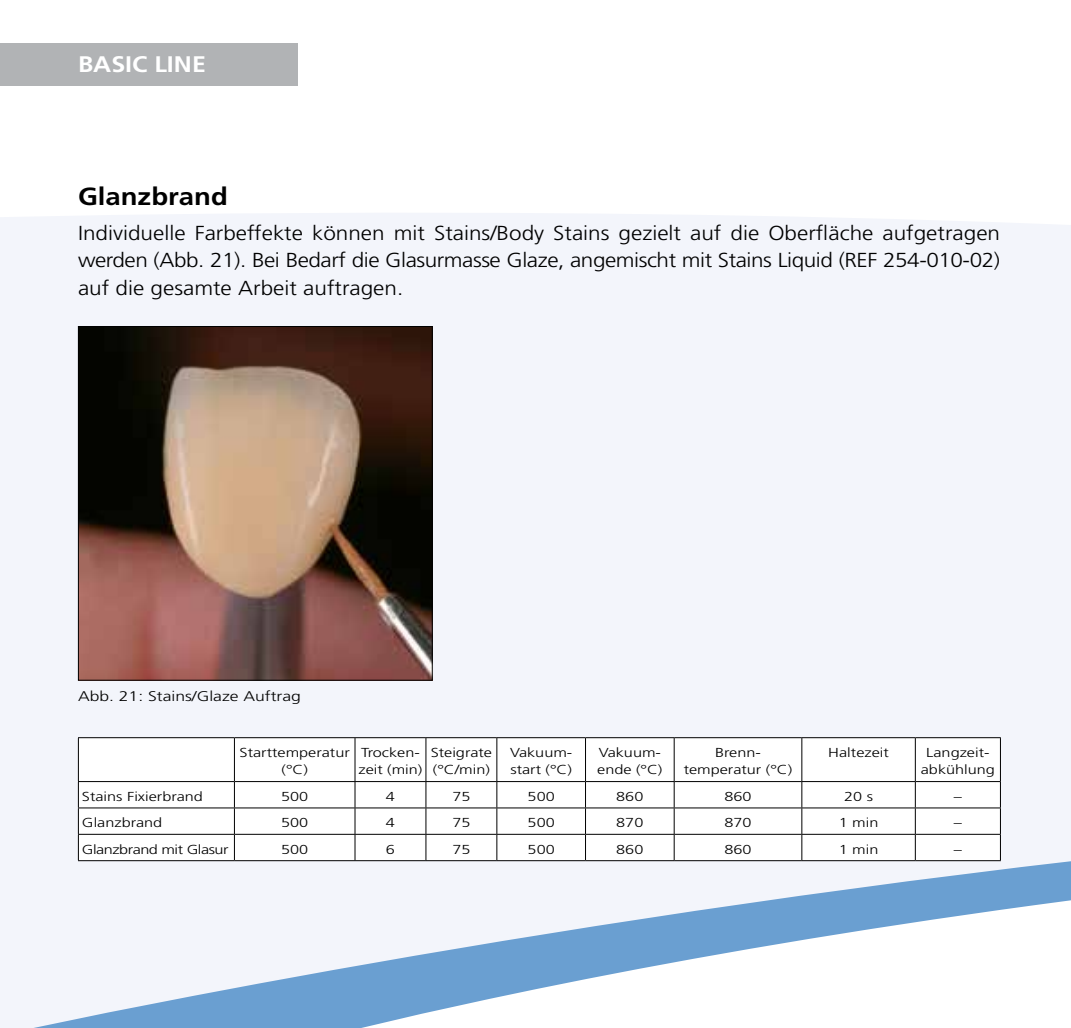
<style>
.page{position:relative;width:1071px;height:1028px;background:#fff}
.page>*{position:absolute;margin:0;border:0;box-sizing:border-box;transform-origin:0 0}
.t1{font:700 24.75px "Frutiger LT Std";color:#000;scale:1.11 1}
.t2{font:700 22.5px "Frutiger LT Std";color:#fff;scale:1.11 1}
.t3{font:300 20.25px/27.5px "Frutiger LT Std";color:#000;text-align:justify;scale:1.11 1}
.t4{font:300 14px "Frutiger LT Std";color:#000;scale:1.25 1}
.t5{font:300 13px/17.5px "Frutiger LT Std";color:#000;scale:1.25 1}
.t6{font:300 13px "Frutiger LT Std";letter-spacing:-.03em;color:#000;scale:1.25 1}
</style>
<div class="page">
<div style="left:0;top:43px;width:298px;height:42px;background:#b1b3b5"></div>
<div style="left:0;top:213px;width:1070px;height:580px;background:#f3f5fb"></div>
<svg style="left:0;top:793px;width:1070px;height:235px;fill:#f3f5fb"></svg>
<img style="left:80px;top:328px;width:350px;height:350px">
<div style="left:78px;top:326px;width:354px;height:354px;border:1px solid #000"></div>
<svg style="left:79px;top:738px;width:920px;height:122px"></svg>
<hr style="left:78px;top:737px;width:156px;height:1px;background:#000">
<hr style="left:78px;top:738px;width:1px;height:43px;background:#000">
<hr style="left:234px;top:737px;width:121px;height:1px;background:#000">
<hr style="left:234px;top:738px;width:1px;height:43px;background:#000">
<hr style="left:355px;top:737px;width:71px;height:1px;background:#000">
<hr style="left:354px;top:738px;width:1px;height:43px;background:#000">
<hr style="left:426px;top:737px;width:70px;height:1px;background:#000">
<hr style="left:425px;top:738px;width:1px;height:43px;background:#000">
<hr style="left:496px;top:737px;width:89px;height:1px;background:#000">
<hr style="left:496px;top:738px;width:1px;height:43px;background:#000">
<hr style="left:585px;top:737px;width:89px;height:1px;background:#000">
<hr style="left:585px;top:738px;width:1px;height:43px;background:#000">
<hr style="left:674px;top:737px;width:127px;height:1px;background:#000">
<hr style="left:673px;top:738px;width:1px;height:43px;background:#000">
<hr style="left:801px;top:737px;width:114px;height:1px;background:#000">
<hr style="left:801px;top:738px;width:1px;height:43px;background:#000">
<hr style="left:915px;top:737px;width:85px;height:1px;background:#000">
<hr style="left:914px;top:738px;width:1px;height:43px;background:#000">
<hr style="left:999px;top:738px;width:1px;height:43px;background:#000">
<hr style="left:78px;top:781px;width:156px;height:1px;background:#000">
<hr style="left:234px;top:781px;width:121px;height:1px;background:#000">
<hr style="left:355px;top:781px;width:71px;height:1px;background:#000">
<hr style="left:426px;top:781px;width:70px;height:1px;background:#000">
<hr style="left:496px;top:781px;width:89px;height:1px;background:#000">
<hr style="left:585px;top:781px;width:89px;height:1px;background:#000">
<hr style="left:674px;top:781px;width:127px;height:1px;background:#000">
<hr style="left:801px;top:781px;width:114px;height:1px;background:#000">
<hr style="left:915px;top:781px;width:85px;height:1px;background:#000">
<hr style="left:78px;top:807px;width:156px;height:1px;background:#000">
<hr style="left:234px;top:807px;width:121px;height:1px;background:#000">
<hr style="left:355px;top:807px;width:71px;height:1px;background:#000">
<hr style="left:426px;top:807px;width:70px;height:1px;background:#000">
<hr style="left:496px;top:807px;width:89px;height:1px;background:#000">
<hr style="left:585px;top:807px;width:89px;height:1px;background:#000">
<hr style="left:674px;top:807px;width:127px;height:1px;background:#000">
<hr style="left:801px;top:807px;width:114px;height:1px;background:#000">
<hr style="left:915px;top:807px;width:85px;height:1px;background:#000">
<hr style="left:78px;top:834px;width:156px;height:1px;background:#000">
<svg style="left:78px;top:782px;width:1px;height:78px"></svg>
<hr style="left:234px;top:834px;width:121px;height:1px;background:#000">
<svg style="left:234px;top:782px;width:1px;height:78px"></svg>
<hr style="left:355px;top:834px;width:71px;height:1px;background:#000">
<svg style="left:354px;top:782px;width:1px;height:78px"></svg>
<hr style="left:426px;top:834px;width:70px;height:1px;background:#000">
<svg style="left:425px;top:782px;width:1px;height:78px"></svg>
<hr style="left:496px;top:834px;width:89px;height:1px;background:#000">
<svg style="left:496px;top:782px;width:1px;height:78px"></svg>
<hr style="left:585px;top:834px;width:89px;height:1px;background:#000">
<svg style="left:585px;top:782px;width:1px;height:78px"></svg>
<hr style="left:674px;top:834px;width:127px;height:1px;background:#000">
<svg style="left:673px;top:782px;width:1px;height:78px"></svg>
<hr style="left:801px;top:834px;width:114px;height:1px;background:#000">
<svg style="left:801px;top:782px;width:1px;height:78px"></svg>
<hr style="left:915px;top:834px;width:85px;height:1px;background:#000">
<svg style="left:914px;top:782px;width:1px;height:78px"></svg>
<svg style="left:999px;top:782px;width:1px;height:78px"></svg>
<hr style="left:78px;top:860px;width:156px;height:1px;background:#000">
<hr style="left:234px;top:860px;width:121px;height:1px;background:#000">
<hr style="left:355px;top:860px;width:71px;height:1px;background:#000">
<hr style="left:426px;top:860px;width:70px;height:1px;background:#000">
<hr style="left:496px;top:860px;width:89px;height:1px;background:#000">
<hr style="left:585px;top:860px;width:89px;height:1px;background:#000">
<hr style="left:674px;top:860px;width:127px;height:1px;background:#000">
<hr style="left:801px;top:860px;width:114px;height:1px;background:#000">
<hr style="left:915px;top:860px;width:85px;height:1px;background:#000">
<h2 class="t2" style="left:78px;top:51px;width:117px">BASIC LINE</h2>
<h1 class="t1" style="left:78px;top:182px;width:136px">Glanzbrand</h1>
<h3 class="t3" style="left:78px;top:219px;width:832px">Individuelle Farbeffekte können mit Stains/Body Stains gezielt auf die Oberfläche aufgetragen werden (Abb. 21). Bei Bedarf die Glasurmasse Glaze, angemischt mit Stains Liquid (REF 254-010-02) auf die gesamte Arbeit auftragen.</h3>
<p class="t4" style="left:78px;top:688px;width:180px">Abb. 21: Stains/Glaze Auftrag</p>
<p class="t5" style="left:239px;top:744px;width:90px;text-align:center">Starttemperatur (°C)</p>
<p class="t5" style="left:358px;top:744px;width:53px">Trocken&shy;zeit (min)</p>
<p class="t5" style="left:430px;top:744px;width:51px">Steigrate (°C/min)</p>
<p class="t5" style="left:510px;top:744px;width:51px">Vakuum&shy;start (°C)</p>
<p class="t5" style="left:597px;top:744px;width:54px">Vakuum&shy;ende (°C)</p>
<p class="t5" style="left:683px;top:744px;width:88px;text-align:center">Brenn&shy;temperatur (°C)</p>
<p class="t5" style="left:828px;top:744px;width:50px">Haltezeit</p>
<p class="t5" style="left:920px;top:744px;width:61px;text-align:center">Langzeit&shy;abkühlung</p>
<p class="t5" style="left:82px;top:787px;width:98px">Stains Fixierbrand</p>
<p class="t5" style="left:281px;top:787px;width:23px">500</p>
<p class="t5" style="left:386px;top:787px;width:9px">4</p>
<p class="t5" style="left:452px;top:787px;width:16px">75</p>
<p class="t5" style="left:527px;top:787px;width:23px">500</p>
<p class="t5" style="left:616px;top:787px;width:23px">860</p>
<p class="t5" style="left:724px;top:787px;width:23px">860</p>
<p class="t5" style="left:843px;top:787px;width:25px">20 s</p>
<p class="t5" style="left:953px;top:787px;width:8px">–</p>
<p class="t5" style="left:82px;top:814px;width:66px">Glanzbrand</p>
<p class="t5" style="left:281px;top:814px;width:23px">500</p>
<p class="t5" style="left:386px;top:814px;width:9px">4</p>
<p class="t5" style="left:452px;top:814px;width:16px">75</p>
<p class="t5" style="left:527px;top:814px;width:23px">500</p>
<p class="t5" style="left:616px;top:814px;width:23px">870</p>
<p class="t5" style="left:724px;top:814px;width:23px">870</p>
<p class="t5" style="left:838px;top:814px;width:33px">1 min</p>
<p class="t5" style="left:953px;top:814px;width:8px">–</p>
<p class="t6" style="left:82px;top:841px;width:119px">Glanzbrand mit Glasur</p>
<p class="t5" style="left:281px;top:840px;width:23px">500</p>
<p class="t5" style="left:386px;top:840px;width:9px">6</p>
<p class="t5" style="left:452px;top:840px;width:16px">75</p>
<p class="t5" style="left:527px;top:840px;width:23px">500</p>
<p class="t5" style="left:616px;top:840px;width:23px">860</p>
<p class="t5" style="left:724px;top:840px;width:23px">860</p>
<p class="t5" style="left:838px;top:840px;width:33px">1 min</p>
<p class="t5" style="left:953px;top:840px;width:8px">–</p>
</div>
